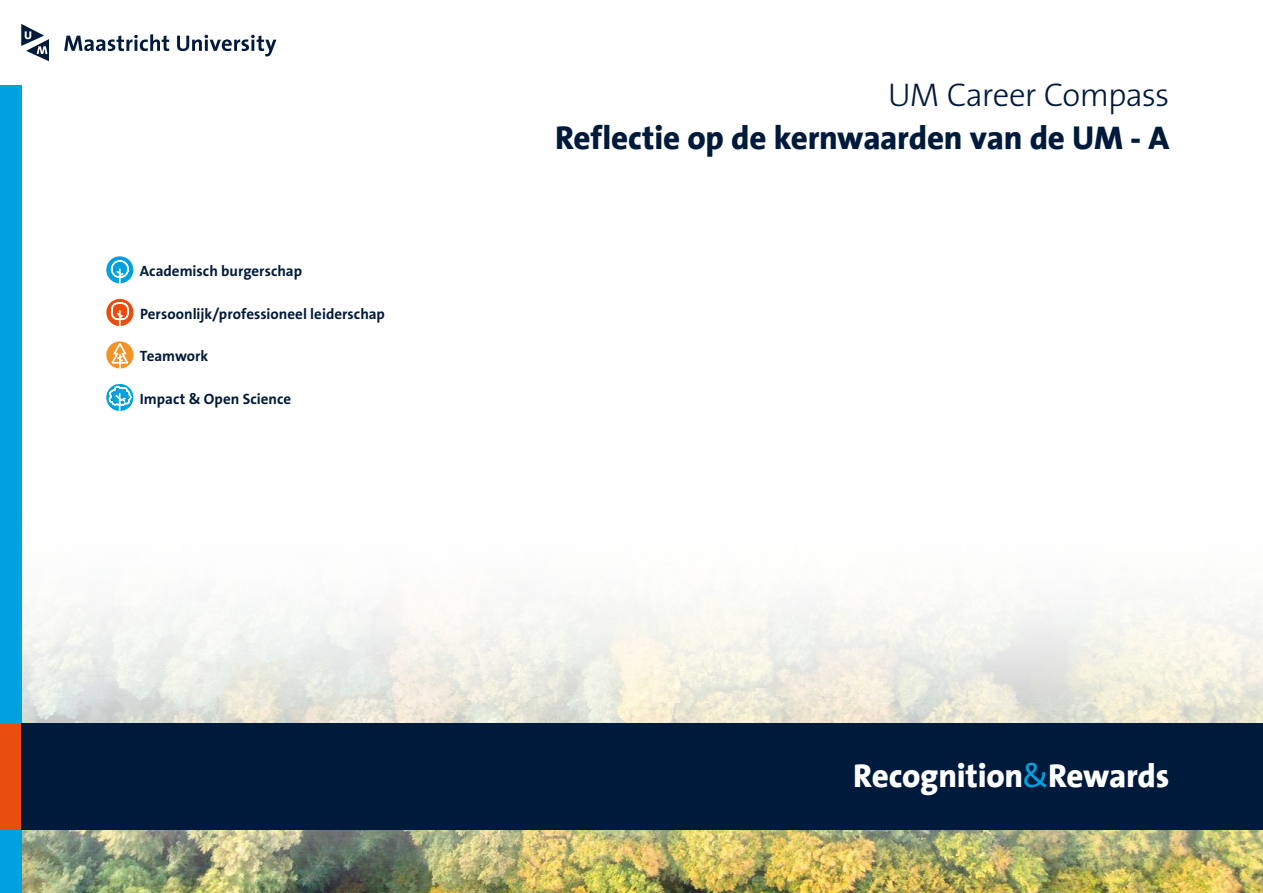
<style>
.page{position:relative;width:1263px;height:893px;background:#fff}
.page>*{position:absolute;margin:0;border:0;box-sizing:border-box;transform-origin:0 0}
.t1{font:800 33px "The Sans";letter-spacing:-.005em;color:#001a3b}
.t2{font:800 33px "The Sans";letter-spacing:-.01em;color:#fff}
.t3{font:300 33px "The Sans B3";letter-spacing:-.025em;color:#001a3b}
.t4{font:700 15px "The Sans B7";color:#001a3b}
.s1{font-family:"The Sans B5 Plain";font-weight:400;color:#00a1df}
</style>
<div class="page">
<img style="left:21px;top:85px;width:1242px;height:808px">
<svg style="left:64px;top:34px;width:105px;height:17px"></svg>
<svg style="left:177px;top:35px;width:99px;height:21px"></svg>
<svg style="left:21px;top:24px;width:28px;height:37px"></svg>
<div style="left:0;top:85px;width:21px;height:808px;background:#00a1df"></div>
<div style="left:0;top:723px;width:21px;height:106px;background:#e94e0f"></div>
<div style="left:21px;top:723px;width:1242px;height:106px;background:#001a3b"></div>
<svg style="left:106px;top:256px;width:27px;height:27px"></svg>
<svg style="left:111px;top:260px;width:18px;height:26px"></svg>
<div style="left:106px;top:299px;width:27px;height:27px;background:#e94e0f;border-radius:50%"></div>
<svg style="left:111px;top:302px;width:18px;height:26px"></svg>
<div style="left:106px;top:341px;width:27px;height:27px;background:#f39325;border-radius:50%"></div>
<svg style="left:112px;top:343px;width:16px;height:28px"></svg>
<svg style="left:106px;top:384px;width:27px;height:27px"></svg>
<svg style="left:109px;top:386px;width:22px;height:27px"></svg>
<p class="t4" style="left:140px;top:263px;width:164px">Academisch burgerschap</p>
<p class="t4" style="left:140px;top:306px;width:246px">Persoonlijk/professioneel leiderschap</p>
<p class="t4" style="left:140px;top:348px;width:70px">Teamwork</p>
<p class="t4" style="left:140px;top:391px;width:153px">Impact &amp; Open Science</p>
<h1 class="t3" style="left:888px;top:78px;width:283px">UM Career Compass</h1>
<h1 class="t1" style="left:555px;top:110px;width:616px">Reflectie op de kernwaarden van de UM - A</h1>
<h1 class="t2" style="left:853px;top:748px;width:318px">Recognition<span class="s1">&amp;</span>Rewards</h1>
</div>
